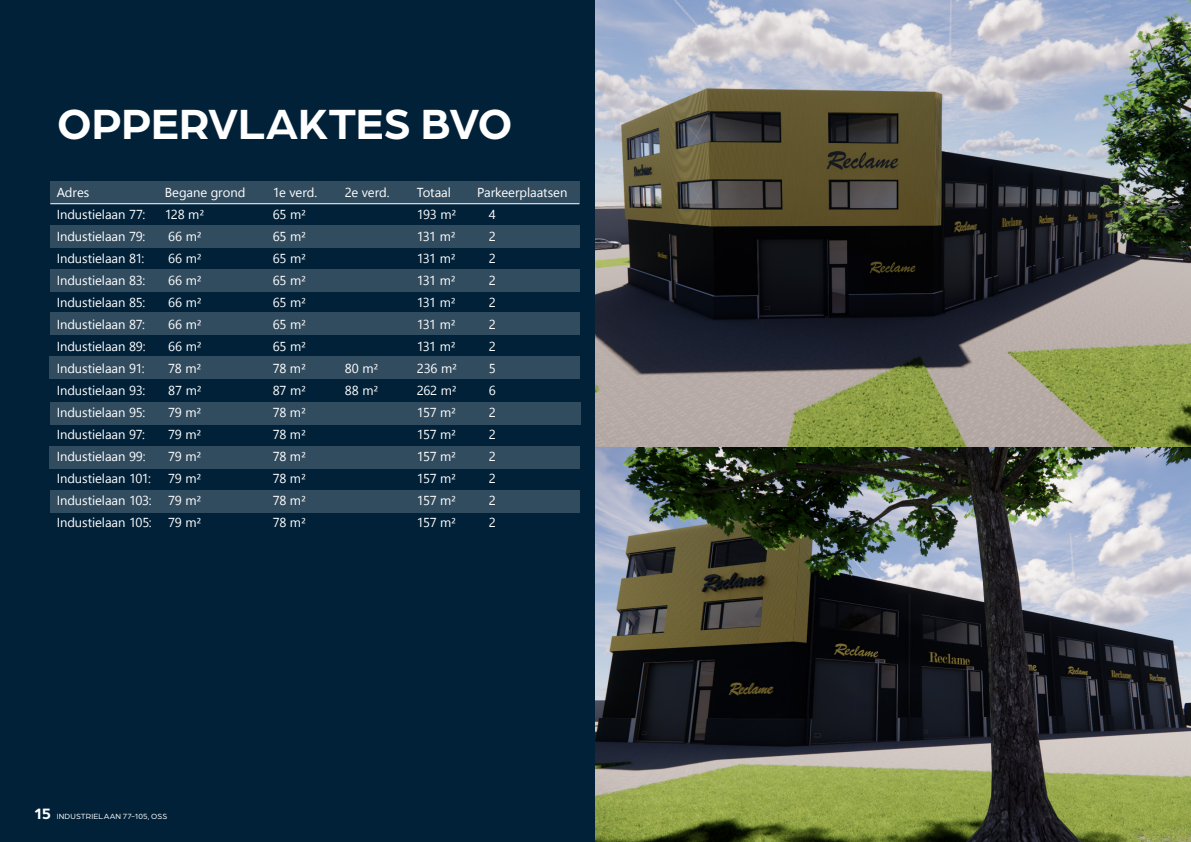
<style>
.page{position:relative;width:1191px;height:842px;background:#fff}
.page>*{position:absolute;margin:0;border:0;box-sizing:border-box;transform-origin:0 0}
.Koppen_groot_wit{font:700 45px "Arboria";letter-spacing:-.005em;color:#fff}
.Broodtekst_wit{font:13px "Segoe UI Emoji";color:#fff}
.t1{font:8px "Arboria";letter-spacing:.02em;color:#fff}
.s1{font-weight:700;font-size:16px}
</style>
<div class="page">
<div style="left:0;top:0;width:738px;height:842px;background:#002138"></div>
<div style="left:50px;top:225px;width:530px;height:23px;background:#324c5f"></div>
<div style="left:50px;top:269px;width:530px;height:22px;background:#324c5f"></div>
<div style="left:50px;top:312px;width:530px;height:23px;background:#324c5f"></div>
<div style="left:49px;top:356px;width:531px;height:23px;background:#324c5f"></div>
<div style="left:50px;top:402px;width:530px;height:22px;background:#324c5f"></div>
<div style="left:49px;top:446px;width:531px;height:23px;background:#324c5f"></div>
<div style="left:50px;top:490px;width:529px;height:22px;background:#324c5f"></div>
<div style="left:50px;top:181px;width:530px;height:23px;background:#324c5f"></div>
<img style="left:595px;top:0;width:595px;height:842px">
<hr style="left:50px;top:203px;width:529px;height:1px;background:#fff">
<p class="Koppen_groot_wit" style="left:57px;top:93px;width:456px">OPPERVLAKTES BVO</p>
<p class="Broodtekst_wit" style="left:60px;top:206px;width:67px">■◆▲▼ ● ■</p>
<p class="Broodtekst_wit" style="left:60px;top:228px;width:67px">■◆▲▼ ● ■</p>
<p class="Broodtekst_wit" style="left:60px;top:250px;width:67px">■◆▲▼ ● ■</p>
<p class="Broodtekst_wit" style="left:60px;top:272px;width:84px">■◆▲▼ ● ■ ✓</p>
<p class="Broodtekst_wit" style="left:60px;top:294px;width:67px">■◆▲▼ ● ■</p>
<p class="Broodtekst_wit" style="left:60px;top:316px;width:67px">■◆▲▼ ● ■</p>
<p class="Broodtekst_wit" style="left:60px;top:338px;width:67px">■◆▲▼ ● ■</p>
<p class="Broodtekst_wit" style="left:60px;top:360px;width:67px">■◆▲▼ ● ■</p>
<p class="Broodtekst_wit" style="left:60px;top:382px;width:84px">■◆▲▼ ● ■ ✓</p>
<p class="Broodtekst_wit" style="left:60px;top:404px;width:67px">■◆▲▼ ● ■</p>
<p class="Broodtekst_wit" style="left:60px;top:426px;width:67px">■◆▲▼ ● ■</p>
<p class="Broodtekst_wit" style="left:60px;top:448px;width:67px">■◆▲▼ ● ■</p>
<p class="Broodtekst_wit" style="left:60px;top:470px;width:67px">■◆▲▼ ● ■</p>
<p class="Broodtekst_wit" style="left:60px;top:492px;width:67px">■◆▲▼ ● ■</p>
<p class="Broodtekst_wit" style="left:60px;top:514px;width:67px">■◆▲▼ ● ■</p>
<p class="Broodtekst_wit" style="left:193px;top:184px;width:46px">■ □■</p>
<p class="Broodtekst_wit" style="left:423px;top:184px;width:30px">□▼ ●</p>
<p class="Broodtekst_wit" style="left:527px;top:184px;width:42px">● ▼▲■</p>
<p class="t1" style="left:34px;top:811px;width:135px"><span class="s1">15</span> INDUSTRIELAAN 77-105, OSS</p>
</div>
